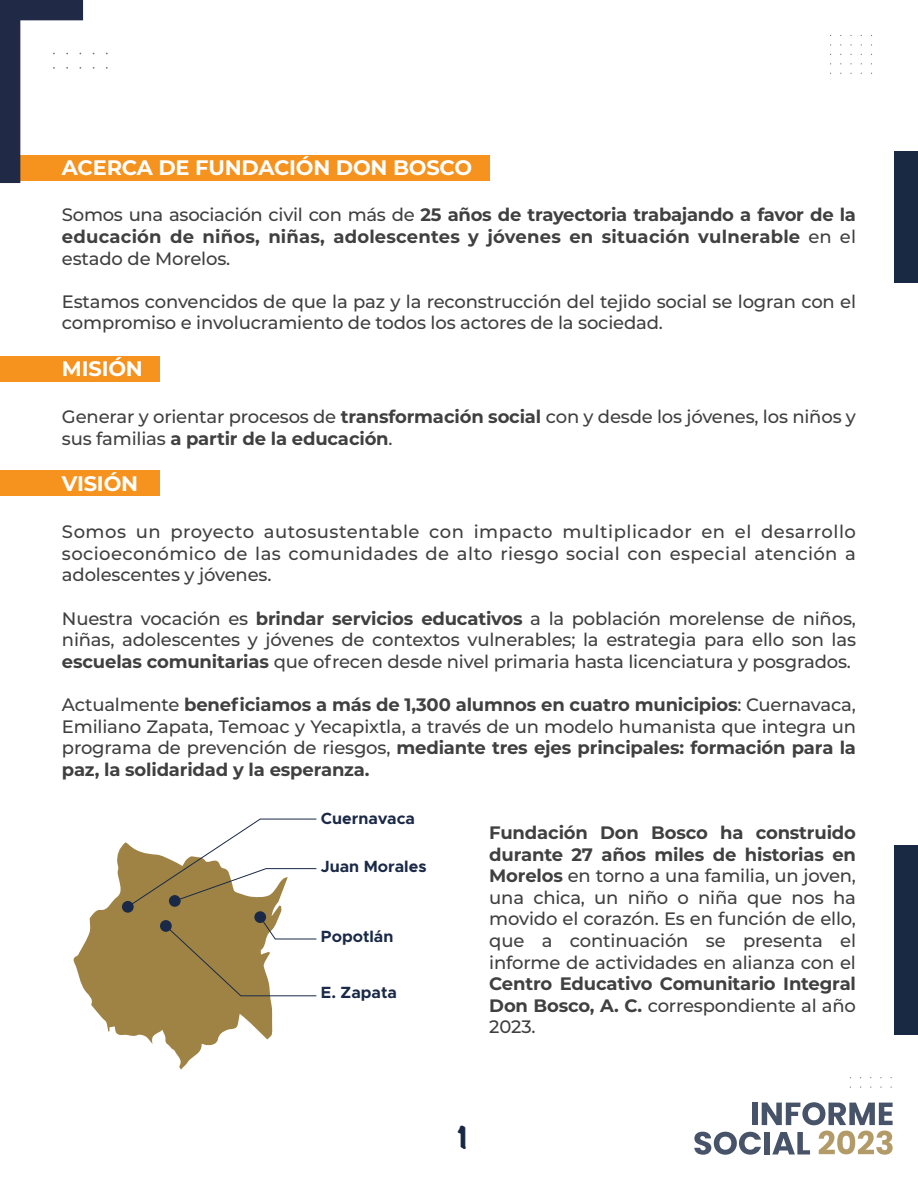
<style>
.page{position:relative;width:918px;height:1188px;background:#fff}
.page>*{position:absolute;margin:0;border:0;box-sizing:border-box;transform-origin:0 0}
.t1{font:expanded 27px "Marker Felt";color:#192944}
.t2{font:700 21px "Montserrat";letter-spacing:-.01em;color:#fff}
.t3{font:500 18px/21.6px "Montserrat";letter-spacing:-.01em;color:#404041;text-align:justify}
.t4{font:700 18px/21.6px "Montserrat";letter-spacing:.005em;color:#404041;text-align:justify}
.t5{font:700 16.2px "Metropolis";color:#1a2947}
.s1{font-weight:500}
.s2{font-weight:700}
</style>
<div class="page">
<div style="left:18px;top:155px;width:472px;height:25px;background:#f6921e"></div>
<div style="left:0;top:356px;width:159px;height:25px;background:#f6921e"></div>
<div style="left:0;top:470px;width:159px;height:25px;background:#f6921e"></div>
<svg style="left:0;top:0;width:83px;height:183px"></svg>
<div style="left:894px;top:151px;width:24px;height:132px;background:#192944"></div>
<div style="left:894px;top:845px;width:24px;height:190px;background:#192944"></div>
<div style="left:752px;top:1103px;width:6px;height:22px;background:#475369"></div>
<svg style="left:762px;top:1102px;width:131px;height:23px"></svg>
<svg style="left:694px;top:1132px;width:67px;height:23px"></svg>
<div style="left:764px;top:1132px;width:6px;height:22px;background:#475369"></div>
<svg style="left:772px;top:1132px;width:38px;height:22px"></svg>
<svg style="left:819px;top:1131px;width:74px;height:24px"></svg>
<svg style="left:73px;top:842px;width:209px;height:228px;fill:#9f8344"></svg>
<div style="left:122px;top:901px;width:12px;height:12px;background:#1a2947;border-radius:50%"></div>
<div style="left:160px;top:920px;width:12px;height:12px;background:#1a2947;border-radius:50%"></div>
<div style="left:254px;top:911px;width:12px;height:12px;background:#1a2947;border-radius:50%"></div>
<svg style="left:165px;top:916px;width:152px;height:81px"></svg>
<svg style="left:127px;top:818px;width:190px;height:90px"></svg>
<p class="t2" style="left:62px;top:152px;width:412px">ACERCA DE FUNDACIÓN DON BOSCO</p>
<p class="t4" style="left:62px;top:203px;width:796px"><span class="s1">Somos una asociación civil con más de</span> 25 años de trayectoria trabajando a favor de la educación de niños, niñas, adolescentes y jóvenes en situación vulnerable <span class="s1">en el estado de Morelos.</span></p>
<p class="t3" style="left:62px;top:290px;width:796px">Estamos convencidos de que la paz y la reconstrucción del tejido social se logran con el compromiso e involucramiento de todos los actores de la sociedad.</p>
<p class="t2" style="left:62px;top:354px;width:82px">MISIÓN</p>
<p class="t3" style="left:62px;top:405px;width:796px">Generar y orientar procesos de <span class="s2">transformación social</span> con y desde los jóvenes, los niños y sus familias <span class="s2">a partir de la educación</span>.</p>
<p class="t2" style="left:62px;top:469px;width:78px">VISIÓN</p>
<p class="t3" style="left:62px;top:520px;width:795px">Somos un proyecto autosustentable con impacto multiplicador en el desarrollo socioeconómico de las comunidades de alto riesgo social con especial atención a adolescentes y jóvenes.</p>
<p class="t3" style="left:62px;top:607px;width:796px">Nuestra vocación es <span class="s2">brindar servicios educativos</span> a la población morelense de niños, niñas, adolescentes y jóvenes de contextos vulnerables; la estrategia para ello son las <span class="s2">escuelas comunitarias</span> que ofrecen desde nivel primaria hasta licenciatura y posgrados.</p>
<p class="t3" style="left:62px;top:693px;width:796px">Actualmente <span class="s2">beneficiamos a más de 1,300 alumnos en cuatro municipios</span>: Cuernavaca, Emiliano Zapata, Temoac y Yecapixtla, a través de un modelo humanista que integra un programa de prevención de riesgos, <span class="s2">mediante tres ejes principales: formación para la paz, la solidaridad y la esperanza.</span></p>
<p class="t5" style="left:321px;top:808px;width:96px">Cuernavaca</p>
<p class="t5" style="left:321px;top:856px;width:107px">Juan Morales</p>
<p class="t5" style="left:321px;top:926px;width:74px">Popotlán</p>
<p class="t5" style="left:321px;top:982px;width:78px">E. Zapata</p>
<p class="t3" style="left:489px;top:821px;width:368px"><span class="s2">Fundación Don Bosco ha construido durante 27 años miles de historias en Morelos</span> en torno a una familia, un joven, una chica, un niño o niña que nos ha movido el corazón. Es en función de ello, que a continuación se presenta el informe de actividades en alianza con el</p>
<p class="t4" style="left:489px;top:972px;width:368px">Centro Educativo Comunitario Integral Don Bosco, A. C. <span class="s1">correspondiente al año 2023.</span></p>
<h1 class="t1" style="left:454px;top:1116px;width:19px">1</h1>
</div>
